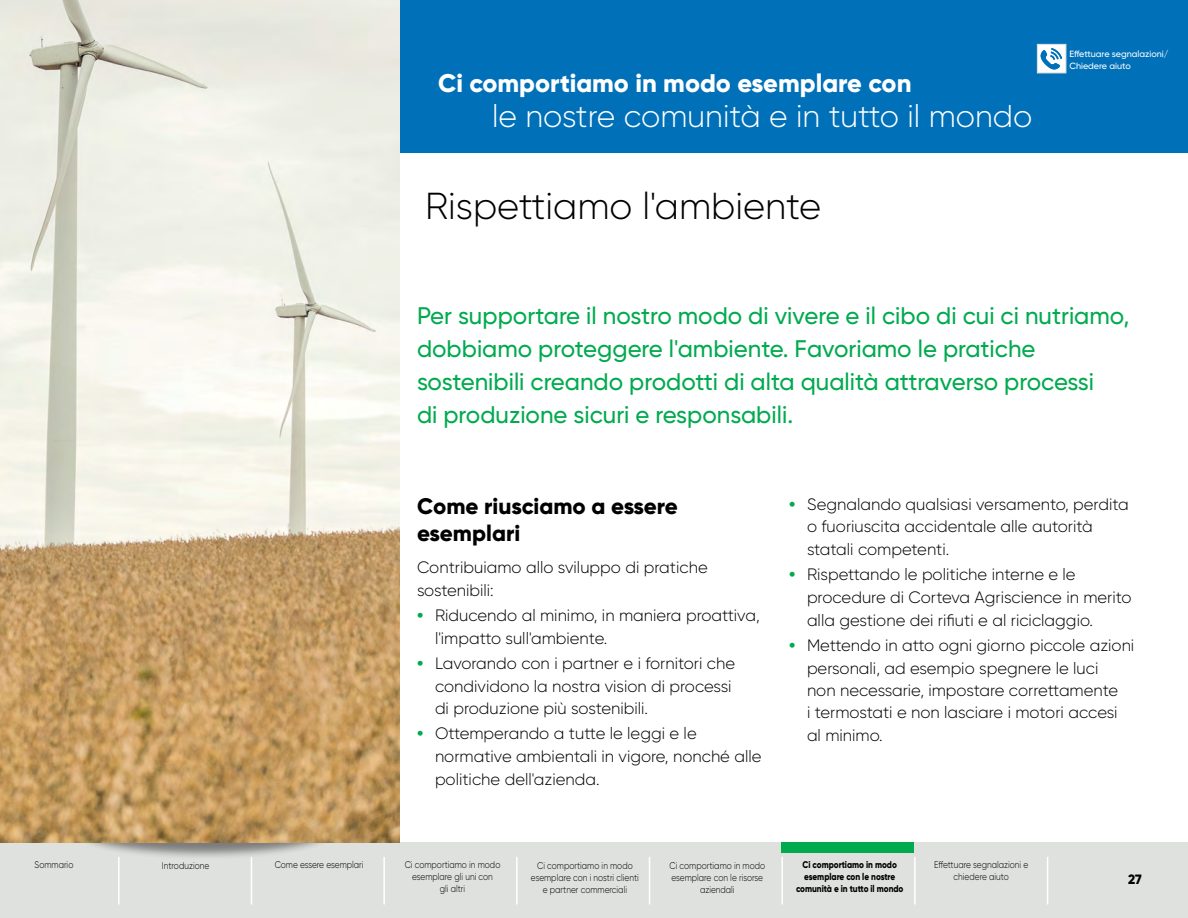
<style>
.page{position:relative;width:1188px;height:918px;background:#fff}
.page>*{position:absolute;margin:0;border:0;box-sizing:border-box;transform-origin:0 0}
.ch_ttl{font:300 37.5px "Gilroy";color:#000}
.sec_ttl_2{font:300 31.5px "Gilroy";color:#fff}
.sect_ttl_f{font:800 25.5px "Gilroy";color:#fff}
.op_tx{font:500 24px/33px "Gilroy";color:#00aa4f}
.ha{font:800 22.5px/27px "Gilroy";color:#000}
.green_bullet{font:300 16.5px/22.5px "Gilroy";color:#000}
.tx{font:300 16.5px/22.5px "Gilroy";color:#000}
.t1{font:800 13.5px "Gilroy";color:#000}
.Nav_bar_reg{font:300 9.75px/12px "Gilroy";color:#000;text-align:center;scale:.85 1}
.Nav_bar_reg-2{font:800 9.75px/12px "Gilroy";letter-spacing:-.005em;color:#000;text-align:center;scale:.85 1}
.t2{font:500 9px "Gilroy";color:#fff}
.s1{font-weight:800;color:#00aa4f}
</style>
<div class="page">
<div style="left:0;top:842px;width:1188px;height:76px;background:#dfe1df"></div>
<hr style="left:118px;top:857px;width:2px;height:47px;background:#fff">
<hr style="left:914px;top:857px;width:2px;height:47px;background:#fff">
<hr style="left:781px;top:857px;width:2px;height:47px;background:#fff">
<hr style="left:649px;top:857px;width:1px;height:47px;background:#fff">
<hr style="left:516px;top:857px;width:2px;height:47px;background:#fff">
<hr style="left:383px;top:857px;width:2px;height:47px;background:#fff">
<hr style="left:251px;top:857px;width:1px;height:47px;background:#fff">
<hr style="left:1047px;top:857px;width:1px;height:47px;background:#fff">
<div style="left:0;top:0;width:1188px;height:153px;background:#0071b9"></div>
<div style="left:75px;top:802px;width:260px;height:58px;background:#000;opacity:.45"></div>
<img style="left:0;top:0;width:400px;height:843px">
<div style="left:782px;top:842px;width:132px;height:11px;background:#00aa4f"></div>
<div style="left:1037px;top:44px;width:29px;height:29px;background:#fff;border:1px solid #dfe1df"></div>
<svg style="left:1041px;top:48px;width:21px;height:21px"></svg>
<p class="Nav_bar_reg" style="left:35px;top:859px;width:47px">Sommario</p>
<p class="sect_ttl_f" style="left:438px;top:67px;width:475px">Ci comportiamo in modo esemplare con</p>
<p class="sec_ttl_2" style="left:492px;top:97px;width:542px">le nostre comunità e in tutto il mondo</p>
<p class="ch_ttl" style="left:425px;top:183px;width:398px">Rispettiamo l'ambiente</p>
<p class="t2" style="left:1069px;top:48px;width:101px">Effettuare segnalazioni/</p>
<p class="t2" style="left:1069px;top:60px;width:63px">Chiedere aiuto</p>
<p class="op_tx" style="left:417px;top:299px;width:714px">Per supportare il nostro modo di vivere e il cibo di cui ci nutriamo, dobbiamo proteggere l'ambiente. Favoriamo le pratiche sostenibili creando prodotti di alta qualità attraverso processi<br>di produzione sicuri e responsabili.</p>
<p class="ha" style="left:417px;top:493px;width:262px">Come riusciamo a essere esemplari</p>
<p class="tx" style="left:417px;top:556px;width:292px">Contribuiamo allo sviluppo di pratiche sostenibili:</p>
<p class="green_bullet" style="left:435px;top:604px;width:326px;text-indent:-18px"><span class="s1">•</span> Riducendo al minimo, in maniera proattiva, l'impatto sull'ambiente.</p>
<p class="green_bullet" style="left:435px;top:652px;width:302px;text-indent:-18px"><span class="s1">•</span> Lavorando con i partner e i fornitori che condividono la nostra vision di processi di produzione più sostenibili.</p>
<p class="green_bullet" style="left:435px;top:722px;width:328px;text-indent:-18px"><span class="s1">•</span> Ottemperando a tutte le leggi e le normative ambientali in vigore, nonché alle politiche dell'azienda.</p>
<p class="green_bullet" style="left:807px;top:493px;width:323px;text-indent:-18px"><span class="s1">•</span> Segnalando qualsiasi versamento, perdita o fuoriuscita accidentale alle autorità statali competenti.</p>
<p class="green_bullet" style="left:807px;top:563px;width:326px;text-indent:-18px"><span class="s1">•</span> Rispettando le politiche interne e le procedure di Corteva Agriscience in merito alla gestione dei rifiuti e al riciclaggio.</p>
<p class="green_bullet" style="left:807px;top:634px;width:329px;text-indent:-18px"><span class="s1">•</span> Mettendo in atto ogni giorno piccole azioni personali, ad esempio spegnere le luci<br>non necessarie, impostare correttamente<br>i termostati e non lasciare i motori accesi al minimo.</p>
<p class="Nav_bar_reg-2" style="left:294px;top:859px;width:60px">Com ssere</p>
<p class="Nav_bar_reg" style="left:939px;top:859px;width:5px">f</p>
<p class="Nav_bar_reg" style="left:162px;top:859px;width:57px">Introduzione</p>
<p class="Nav_bar_reg" style="left:275px;top:859px;width:106px">Come essere esemplari</p>
<p class="Nav_bar_reg" style="left:405px;top:859px;width:114px">Ci comportiamo in modo esemplare gli uni con<br>gli altri</p>
<p class="Nav_bar_reg" style="left:934px;top:859px;width:112px">Effettuare segnalazioni e chiedere aiuto</p>
<p class="Nav_bar_reg" style="left:531px;top:859px;width:129px">Ci comportiamo in modo esemplare con i nostri clienti e partner commerciali</p>
<p class="Nav_bar_reg" style="left:670px;top:859px;width:114px">Ci comportiamo in modo esemplare con le risorse aziendali</p>
<p class="Nav_bar_reg-2" style="left:796px;top:859px;width:128px">Ci comportiamo in modo esemplare con le nostre comunità e in tutto il mondo</p>
<p class="t1" style="left:1128px;top:871px;width:15px">27</p>
</div>
